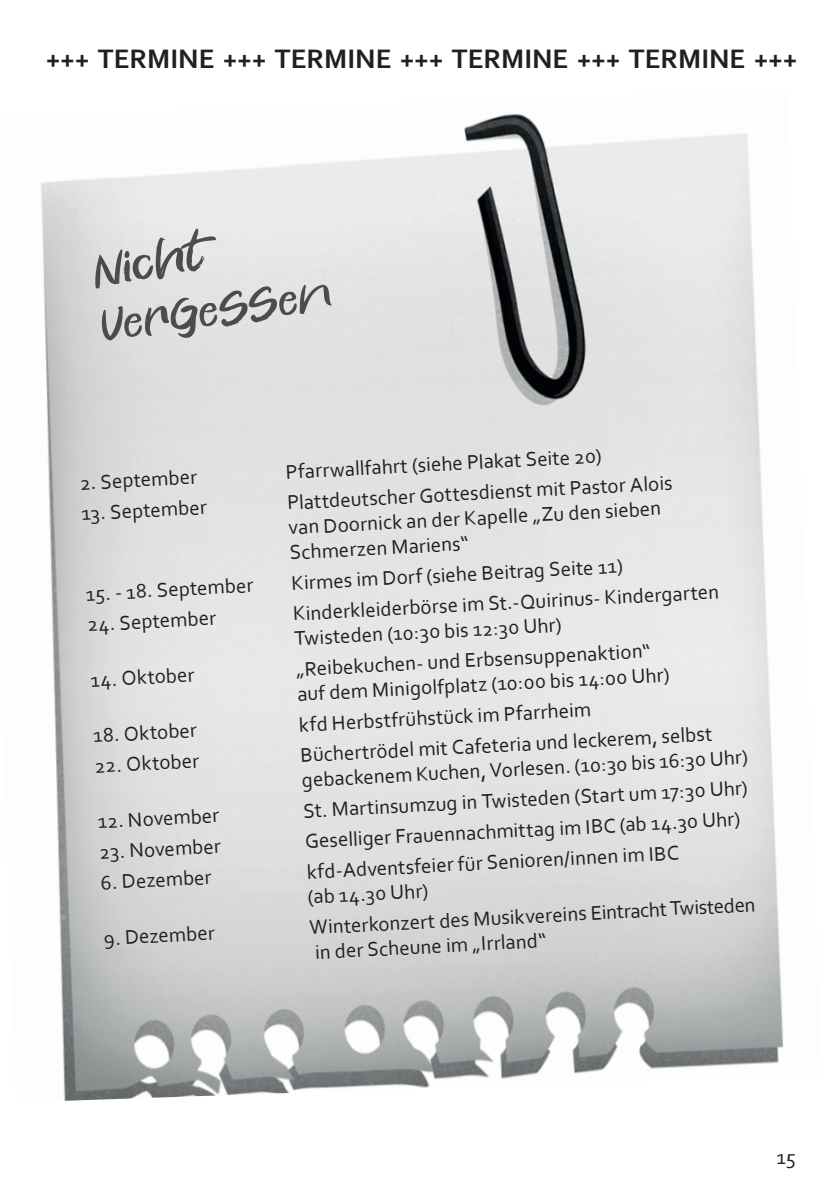
<style>
.page{position:relative;width:840px;height:1191px;background:#fff}
.page>*{position:absolute;margin:0;border:0;box-sizing:border-box;transform-origin:0 0}
.t1{font:46.4px/55.6px "Rehat";color:#4b4c4d}
.t2{font:700 28px "Corbel";color:#231f20}
.t3{font:21px "Corbel";color:#231f20}
.t4{font:20.8px/25px "Corbel";color:#231f20}
</style>
<div class="page">
<img style="left:41px;top:113px;width:743px;height:988px">
<h2 class="t2" style="left:46px;top:41px;width:753px">+++ TERMINE +++ TERMINE +++ TERMINE +++ TERMINE +++</h2>
<h1 class="t1" style="left:90px;top:244px;width:233px;rotate:-8deg">Nicht vergessen</h1>
<p class="t4" style="left:79px;top:470px;width:119px;rotate:-3deg">2. September</p>
<p class="t4" style="left:81px;top:500px;width:127px;rotate:-3deg">13. September</p>
<p class="t4" style="left:85px;top:581px;width:169px;rotate:-3deg">15. - 18. September</p>
<p class="t4" style="left:87px;top:611px;width:130px;rotate:-3deg">24. September</p>
<p class="t4" style="left:90px;top:667px;width:106px;rotate:-3deg">14. Oktober</p>
<p class="t4" style="left:92px;top:722px;width:105px;rotate:-3deg">18. Oktober</p>
<p class="t4" style="left:94px;top:753px;width:106px;rotate:-3deg">22. Oktober</p>
<p class="t4" style="left:97px;top:808px;width:123px;rotate:-3deg">12. November</p>
<p class="t4" style="left:99px;top:839px;width:123px;rotate:-3deg">23. November</p>
<p class="t4" style="left:100px;top:869px;width:112px;rotate:-3deg">6. Dezember</p>
<p class="t4" style="left:103px;top:925px;width:112px;rotate:-3deg">9. Dezember</p>
<p class="t4" style="left:285px;top:459px;width:318px;rotate:-3deg">Pfarrwallfahrt (siehe Plakat Seite 20)</p>
<p class="t4" style="left:286px;top:489px;width:387px;rotate:-3deg">Plattdeutscher Gottesdienst mit Pastor Alois van Doornick an der Kapelle „Zu den sieben<br>Schmerzen Mariens“</p>
<p class="t4" style="left:291px;top:570px;width:333px;rotate:-3deg">Kirmes im Dorf (siehe Beitrag Seite 11)</p>
<p class="t4" style="left:292px;top:600px;width:428px;rotate:-3deg">Kinderkleiderbörse im St.-Quirinus- Kindergarten<br>Twisteden (10:30 bis 12:30 Uhr)</p>
<p class="t4" style="left:295px;top:656px;width:374px;rotate:-3deg">„Reibekuchen- und Erbsensuppenaktion“ auf dem Minigolfplatz (10:00 bis 14:00 Uhr)</p>
<p class="t4" style="left:298px;top:711px;width:294px;rotate:-3deg">kfd Herbstfrühstück im Pfarrheim</p>
<p class="t4" style="left:300px;top:742px;width:448px;rotate:-3deg">Büchertrödel mit Cafeteria und leckerem, selbst gebackenem Kuchen, Vorlesen. (10:30 bis 16:30 Uhr)</p>
<p class="t4" style="left:302px;top:797px;width:446px;rotate:-3deg">St. Martinsumzug in Twisteden (Start um 17:30 Uhr)</p>
<p class="t4" style="left:304px;top:828px;width:437px;rotate:-3deg">Geselliger Frauennachmittag im IBC (ab 14.30 Uhr)</p>
<p class="t4" style="left:306px;top:859px;width:374px;rotate:-3deg">kfd-Adventsfeier für Senioren/innen im IBC (ab 14.30 Uhr)</p>
<p class="t4" style="left:309px;top:914px;width:448px;rotate:-3deg">Winterkonzert des Musikvereins Eintracht Twisteden in der Scheune im „Irrland“</p>
<p class="t3" style="left:776px;top:1144px;width:21px">15</p>
</div>
